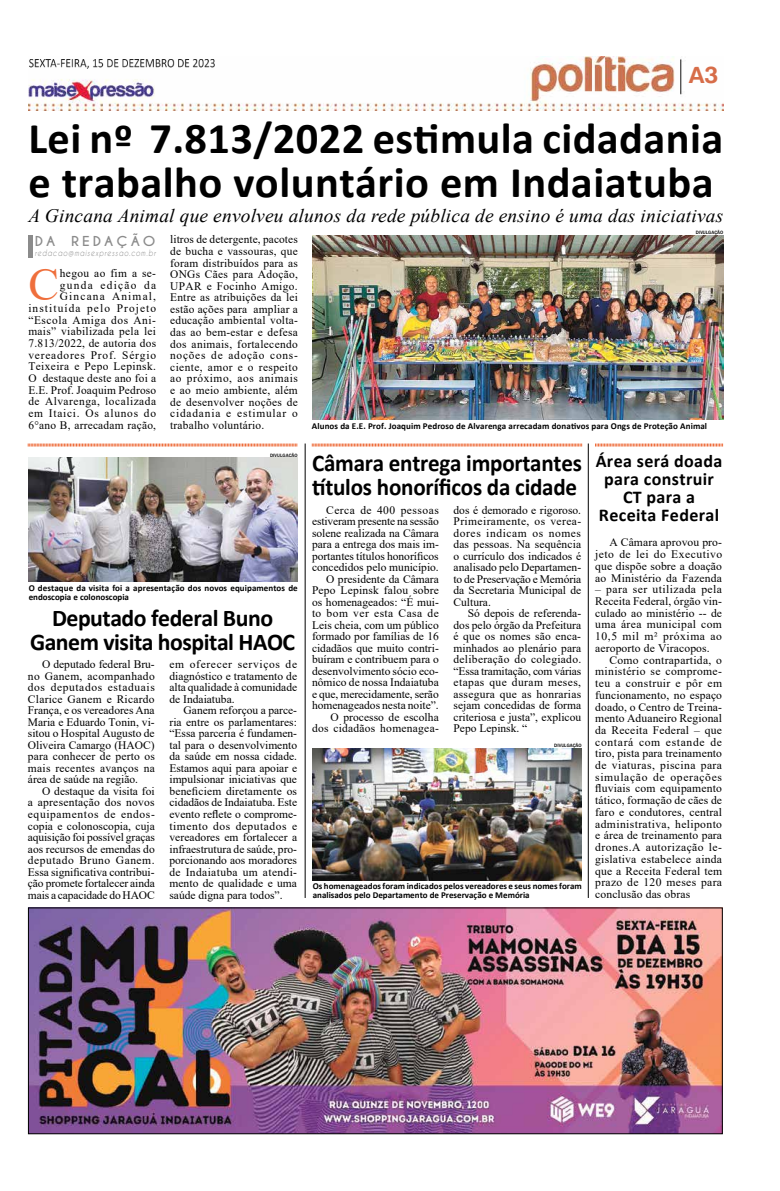
<style>
.page{position:relative;width:780px;height:1191px;background:#fff}
.page>*{position:absolute;margin:0;border:0;box-sizing:border-box;transform-origin:0 0}
.t1{font:46.2px "Times New Roman";color:#ef6f3c}
.t2{font:700 44px/44px "Calibri";letter-spacing:.01em;color:#000}
.t3{font:700 24px/24px "Calibri";letter-spacing:-.01em;color:#000;scale:.96 1}
.t4{font:700 24px/24px "Calibri";letter-spacing:-.01em;color:#000;text-align:center}
.t5{font:24px "Harabara";color:#d76d49}
.t6{font:italic 19px "Times New Roman";letter-spacing:.01em;color:#000}
.t7{font:700 18px/18px "Calibri";letter-spacing:.02em;color:#000;text-align:center}
.t8{font:700 12.9px "Caviar Dreams";letter-spacing:.22em;color:#8b8b8b;scale:1.07 1}
.t9{font:11.5px/11.5px "Times New Roman";letter-spacing:.005em;color:#000;text-align:justify}
.t10{font:11.5px/11.7px "Times New Roman";letter-spacing:.04em;color:#000;text-align:right}
.t11{font:700 9px/9px "Calibri";color:#000}
.t12{font:italic 8.3px "Caviar Dreams";letter-spacing:.11em;color:#8b8b8b;scale:.83 1}
.t13{font:500 4.9px "Franklin Gothic";color:#000}
</style>
<div class="page">
<img style="left:28px;top:57px;width:695px;height:54px">
<img style="left:29px;top:59px;width:186px;height:9px">
<img style="left:312px;top:235px;width:411px;height:185px">
<img style="left:30px;top:909px;width:690px;height:223px">
<div style="left:28px;top:907px;width:694px;height:227px;border:1px solid #000"></div>
<hr style="left:28px;top:235px;width:4px;height:23px;background:#8b8b8b">
<hr style="left:305px;top:443px;width:1px;height:455px;background:#000">
<hr style="left:588px;top:443px;width:1px;height:455px;background:#000">
<img style="left:28px;top:458px;width:270px;height:124px">
<img style="left:312px;top:748px;width:270px;height:132px">
<svg style="left:28px;top:443px;width:269px;height:3px"></svg>
<svg style="left:312px;top:443px;width:270px;height:3px"></svg>
<svg style="left:595px;top:443px;width:128px;height:3px"></svg>
<h3 class="t5" style="left:688px;top:63px;width:31px">A3</h3>
<h2 class="t2" style="left:28px;top:116px;width:696px">Lei nº 7.813/2022 estimula cidadania e trabalho voluntário em Indaiatuba</h2>
<h3 class="t6" style="left:28px;top:202px;width:696px">A Gincana Animal que envolveu alunos da rede pública de ensino é uma das iniciativas</h3>
<p class="t13" style="left:695px;top:229px;width:29px">DIVULGAÇÃO</p>
<h1 class="t1" style="left:28px;top:252px;width:32px">C</h1>
<p class="t8" style="left:35px;top:233px;width:114px">DA REDAÇÃO</p>
<p class="t12" style="left:35px;top:248px;width:147px">redacao@maisexpressao.com.br</p>
<p class="t9" style="left:170px;top:233px;width:129px">litros de detergente, pacotes de bucha e vassouras, que foram distribuídos para as ONGs Cães para Adoção, UPAR e Focinho Amigo.<br>Entre as atribuições da lei estão ações para ampliar a educação ambiental volta&shy;das ao bem-estar e defesa dos animais, fortalecendo noções de adoção cons&shy;ciente, amor e o respeito ao próximo, aos animais e ao meio ambiente, além de desenvolver noções de cidadania e estimular o trabalho voluntário.</p>
<p class="t10" style="left:28px;top:267px;width:129px">hegou ao fim a se&shy;gunda edição da<br>Gincana Animal, instituída pelo Projeto “Escola Amiga dos Ani&shy;mais” viabilizada pela lei<br>7.813/2022, de autoria dos vereadores Prof. Sérgio<br>Teixeira e Pepo Lepinsk.<br>O destaque deste ano foi a<br>E.E. Prof. Joaquim Pedroso de Alvarenga, localizada em Itaici. Os alunos do<br>6°ano B, arrecadam ração,</p>
<p class="t11" style="left:312px;top:421px;width:397px">Alunos da E.E. Prof. Joaquim Pedroso de Alvarenga arrecadam donativos para Ongs de Proteção Animal</p>
<p class="t13" style="left:270px;top:452px;width:29px">DIVULGAÇÃO</p>
<p class="t11" style="left:29px;top:583px;width:270px">O destaque da visita foi a apresentação dos novos equipamentos de endoscopia e colonoscopia</p>
<h3 class="t4" style="left:30px;top:605px;width:266px">Deputado federal Buno<br>Ganem visita hospital HAOC</h3>
<p class="t9" style="left:28px;top:658px;width:128px;text-indent:14px">O deputado federal Bru&shy;no Ganem, acompanhado dos deputados estaduais Clarice Ganem e Ricardo França, e os vereadores Ana Maria e Eduardo Tonin, vi&shy;sitou o Hospital Augusto de Oliveira Camargo (HAOC) para conhecer de perto os mais recentes avanços na área de saúde na região.</p>
<p class="t9" style="left:28px;top:785px;width:128px;text-indent:14px">O destaque da visita foi a apresentação dos novos equipamentos de endos&shy;copia e colonoscopia, cuja aquisição foi possível graças aos recursos de emendas do deputado Bruno Ganem.<br>Essa significativa contribui&shy;ção promete fortalecer ainda mais a capacidade do HAOC</p>
<p class="t9" style="left:169px;top:658px;width:129px">em oferecer serviços de diagnóstico e tratamento de alta qualidade à comunidade de Indaiatuba.</p>
<p class="t9" style="left:169px;top:704px;width:129px;text-indent:14px">Ganem reforçou a parce&shy;ria entre os parlamentares: “Essa parceria é fundamen&shy;tal para o desenvolvimento da saúde em nossa cidade.<br>Estamos aqui para apoiar e impulsionar iniciativas que beneficiem diretamente os cidadãos de Indaiatuba. Este evento reflete o comprome&shy;timento dos deputados e vereadores em fortalecer a infraestrutura de saúde, pro&shy;porcionando aos moradores de Indaiatuba um atendi&shy;mento de qualidade e uma saúde digna para todos”.</p>
<h3 class="t3" style="left:312px;top:451px;width:282px">Câmara entrega importantes títulos honoríficos da cidade</h3>
<p class="t9" style="left:312px;top:504px;width:128px;text-align:right">Cerca de 400 pessoas estiveram presente na sessão solene realizada na Câmara para a entrega dos mais im&shy;portantes títulos honoríficos concedidos pelo município.<br>O presidente da Câmara<br>Pepo Lepinsk falou sobre os homenageados: “É mui&shy;to bom ver esta Casa de<br>Leis cheia, com um público formado por famílias de 16 cidadãos que muito contri&shy;buíram e contribuem para o desenvolvimento sócio eco&shy;nômico de nossa Indaiatuba e que, merecidamente, serão homenageados nesta noite”.<br>O processo de escolha dos cidadãos homenagea-</p>
<p class="t9" style="left:453px;top:504px;width:129px">dos é demorado e rigoroso.<br>Primeiramente, os verea&shy;dores indicam os nomes das pessoas. Na sequência o currículo dos indicados é analisado pelo Departamen&shy;to de Preservação e Memória da Secretaria Municipal de Cultura.</p>
<p class="t9" style="left:453px;top:607px;width:129px;text-indent:14px">Só depois de referenda&shy;dos pelo órgão da Prefeitura é que os nomes são enca&shy;minhados ao plenário para deliberação do colegiado. “Essa tramitação, com várias etapas que duram meses, assegura que as honrarias sejam concedidas de forma criteriosa e justa”, explicou Pepo Lepinsk. “</p>
<p class="t13" style="left:554px;top:742px;width:29px">DIVULGAÇÃO</p>
<p class="t11" style="left:313px;top:881px;width:270px">Os homenageados foram indicados pelos vereadores e seus nomes foram analisados pelo Departamento de Preservação e Memória</p>
<h3 class="t7" style="left:595px;top:451px;width:128px">Área será doada para construir<br>CT para a<br>Receita Federal</h3>
<p class="t9" style="left:595px;top:536px;width:128px;text-indent:14px">A Câmara aprovou pro&shy;jeto de lei do Executivo que dispõe sobre a doação ao Ministério da Fazenda</p>
<p class="t9" style="left:595px;top:583px;width:128px">– para ser utilizada pela Receita Federal, órgão vin&shy;culado ao ministério -- de uma área municipal com 10,5 mil m² próxima ao aeroporto de Viracopos.</p>
<p class="t9" style="left:595px;top:653px;width:128px;text-indent:14px">Como contrapartida, o ministério se comprome&shy;teu a construir e pôr em funcionamento, no espaço doado, o Centro de Treina&shy;mento Aduaneiro Regional da Receita Federal – que contará com estande de tiro, pista para treinamento de viaturas, piscina para simulação de operações fluviais com equipamento tático, formação de cães de faro e condutores, central administrativa, heliponto e área de treinamento para drones.A autorização le&shy;gislativa estabelece ainda que a Receita Federal tem prazo de 120 meses para conclusão das obras</p>
</div>
